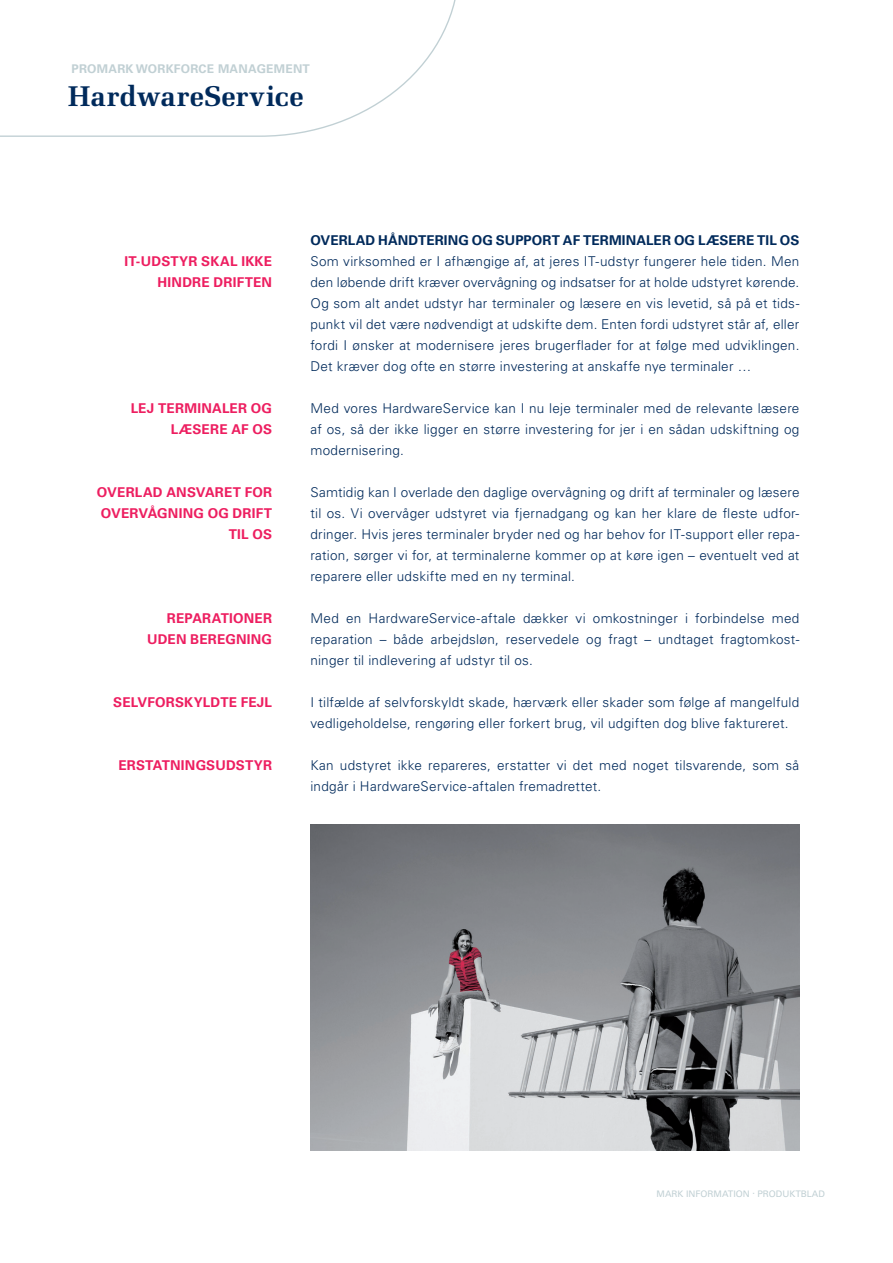
<style>
.page{position:relative;width:893px;height:1263px;background:#fff}
.page>*{position:absolute;margin:0;border:0;box-sizing:border-box;transform-origin:0 0}
.Copy{font:700 28.5px "Melior LT Std";letter-spacing:.005em;color:#002a5b}
.Copy-2{font:300 13.5px/21px "Univers LT Std";letter-spacing:.02em;color:#002a5b;text-align:justify}
.Copy-3{font:700 13.5px/21px "Univers LT Std";letter-spacing:.015em;color:#ed1e60;text-align:right}
.Copy-4{font:700 13.5px "Univers LT Std";letter-spacing:.005em;color:#002a5b}
.Copy-5{font:700 12px "Univers LT Std";letter-spacing:.02em;color:#c1d0d4}
.Quotes_fed{font:9px "Univers LT Std";color:#c1d0d4}
</style>
<div class="page">
<svg style="left:0;top:0;width:456px;height:137px"></svg>
<img style="left:310px;top:825px;width:489px;height:326px">
<p class="Copy-5" style="left:72px;top:62px;width:240px">PROMARK WORKFORCE MANAGEMENT</p>
<p class="Copy" style="left:68px;top:79px;width:237px">HardwareService</p>
<p class="Copy-3" style="left:124px;top:251px;width:149px">IT-UDSTYR SKAL IKKE<br>HINDRE DRIFTEN</p>
<p class="Copy-3" style="left:131px;top:398px;width:143px">LEJ TERMINALER OG</p>
<p class="Copy-3" style="left:171px;top:419px;width:103px">LÆSERE AF OS</p>
<p class="Copy-3" style="left:97px;top:482px;width:177px;text-align:left">OVERLAD ANSVARET FOR<br>OVERVÅGNING OG DRIFT</p>
<p class="Copy-3" style="left:229px;top:524px;width:45px">TIL OS</p>
<p class="Copy-3" style="left:167px;top:608px;width:107px">REPARATIONER</p>
<p class="Copy-3" style="left:147px;top:629px;width:127px">UDEN BEREGNING</p>
<p class="Copy-3" style="left:113px;top:692px;width:160px">SELVFORSKYLDTE FEJL</p>
<p class="Copy-3" style="left:118px;top:755px;width:155px">ERSTATNINGSUDSTYR</p>
<p class="Copy-4" style="left:310px;top:233px;width:491px">OVERLAD HÅNDTERING OG SUPPORT AF TERMINALER OG LÆSERE TIL OS</p>
<p class="Copy-2" style="left:310px;top:251px;width:491px">Som virksomhed er I afhængige af, at jeres IT-udstyr fungerer hele tiden. Men den løbende drift kræver overvågning og indsatser for at holde udstyret kørende.<br>Og som alt andet udstyr har terminaler og læsere en vis levetid, så på et tids&shy;punkt vil det være nødvendigt at udskifte dem. Enten fordi udstyret står af, eller fordi I ønsker at modernisere jeres brugerflader for at følge med udviklingen.<br>Det kræver dog ofte en større investering at anskaffe nye terminaler …</p>
<p class="Copy-2" style="left:310px;top:398px;width:491px">Med vores HardwareService kan I nu leje terminaler med de relevante læsere af os, så der ikke ligger en større investering for jer i en sådan udskiftning og modernisering.</p>
<p class="Copy-2" style="left:310px;top:482px;width:491px">Samtidig kan I overlade den daglige overvågning og drift af terminaler og læsere til os. Vi overvåger udstyret via fjernadgang og kan her klare de fleste udfor&shy;dringer. Hvis jeres terminaler bryder ned og har behov for IT-support eller repa&shy;ration, sørger vi for, at terminalerne kommer op at køre igen – eventuelt ved at reparere eller udskifte med en ny terminal.</p>
<p class="Copy-2" style="left:310px;top:608px;width:490px">Med en HardwareService-aftale dækker vi omkostninger i forbindelse med reparation – både arbejdsløn, reservedele og fragt – undtaget fragtomkost&shy;ninger til indlevering af udstyr til os.</p>
<p class="Copy-2" style="left:310px;top:692px;width:490px">I tilfælde af selvforskyldt skade, hærværk eller skader som følge af mangelfuld vedligeholdelse, rengøring eller forkert brug, vil udgiften dog blive faktureret.</p>
<p class="Copy-2" style="left:310px;top:755px;width:490px">Kan udstyret ikke repareres, erstatter vi det med noget tilsvarende, som så indgår i HardwareService-aftalen fremadrettet.</p>
<p class="Quotes_fed" style="left:657px;top:1189px;width:170px">MARK INFORMATION · PRODUKTBLAD</p>
</div>
